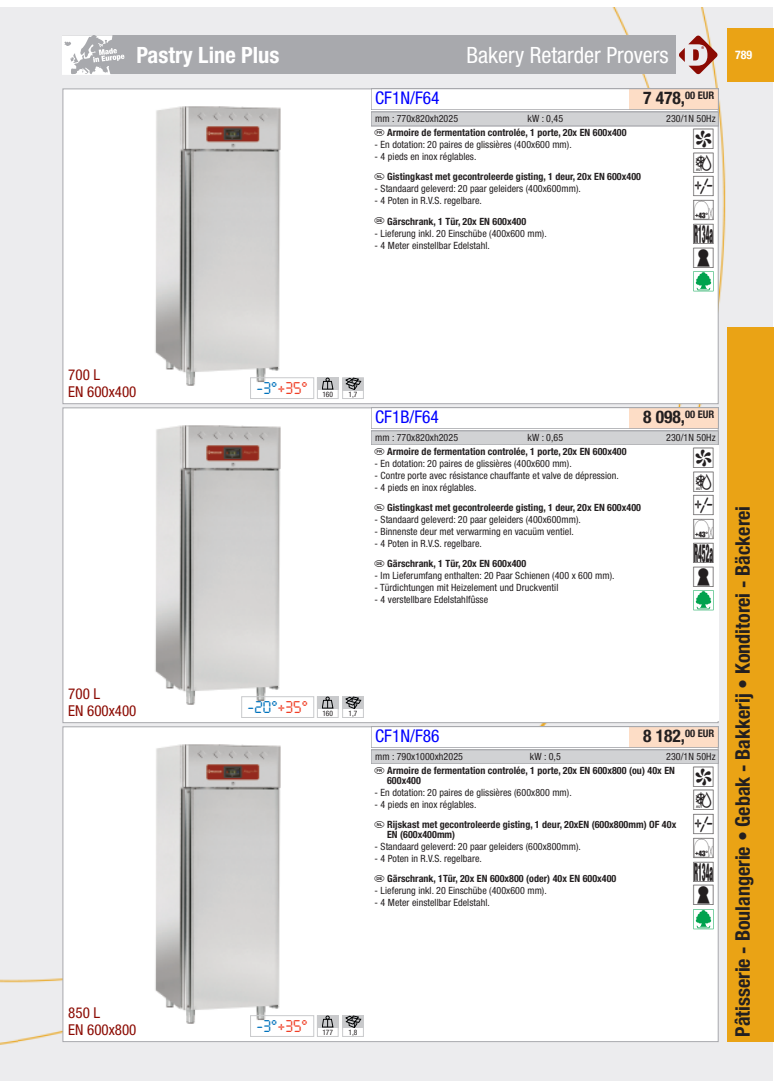
<style>
.page{position:relative;width:780px;height:1088px;background:#fff}
.page>*{position:absolute;margin:0;border:0;box-sizing:border-box;transform-origin:0 0}
.t1{font:28.75px/23.8px "Pictosnew";color:#231f20;text-align:justify}
.t2{font:condensed 22.5px "Helvetica Neue";color:#fff}
.t3{font:700 condensed 22.5px "Helvetica Neue";color:#fff}
.t4{font:700 condensed 20px "Helvetica Neue";color:#231f20}
.t5{font:700 condensed 17.5px "Helvetica Neue";color:#231f20}
.t6{font:condensed 17.5px "Helvetica Neue";color:#00f}
.t7{font:condensed 15px "Helvetica Neue";color:#8b0a02}
.t8{font:15px "Digital ICG";color:#ef3e25}
.t9{font:15px "Digital ICG";color:#0072bc}
.t10{font:700 condensed 11.88px "Helvetica Neue";color:#fff}
.t11{font:condensed 10px "Helvetica Neue";letter-spacing:.005em;color:#231f20}
.t12{font:700 condensed 10px/20px "Helvetica Neue";letter-spacing:.005em;color:#231f20}
.t13{font:condensed 7.5px "Helvetica Neue";letter-spacing:.005em;color:#231f20}
.s1{font-weight:400}
.s2{color:#0072bc}
.s3{color:#ef3e25}
</style>
<div class="page">
<div style="left:18px;top:7px;width:754px;height:1074px;background:#ececee"></div>
<div style="left:0;top:7px;width:18px;height:1074px;background:#ececee"></div>
<div style="left:727px;top:28px;width:46px;height:53px;background:#eaa315"></div>
<div style="left:727px;top:327px;width:46px;height:715px;background:#eaa315"></div>
<div style="left:62px;top:35px;width:113px;height:39px;background:#a8a9ad"></div>
<svg style="left:62px;top:35px;width:62px;height:39px"></svg>
<svg style="left:679px;top:36px;width:38px;height:38px"></svg>
<div style="left:133px;top:35px;width:542px;height:39px;background:#a8a9ad"></div>
<div style="left:63px;top:89px;width:654px;height:314px;background:#fff"></div>
<div style="left:371px;top:112px;width:346px;height:13px;background:#d1d2d4"></div>
<div style="left:371px;top:112px;width:347px;height:14px;border:1px solid #a8a9ad"></div>
<img style="left:155px;top:106px;width:126px;height:280px">
<svg style="left:693px;top:271px;width:20px;height:20px"></svg>
<div style="left:342px;top:377px;width:22px;height:22px;border:1px solid #c9cacc"></div>
<div style="left:317px;top:377px;width:21px;height:22px;border:1px solid #c9cacc"></div>
<div style="left:317px;top:378px;width:21px;height:12px;background:#c9cacc"></div>
<svg style="left:322px;top:378px;width:11px;height:11px"></svg>
<div style="left:342px;top:378px;width:21px;height:12px;background:#c9cacc"></div>
<svg style="left:345px;top:378px;width:16px;height:12px"></svg>
<div style="left:629px;top:89px;width:88px;height:20px;background:#fdddc6"></div>
<div style="left:371px;top:89px;width:347px;height:21px;border:1px solid #a8a9ad"></div>
<div style="left:250px;top:377px;width:64px;height:22px;border:1px solid #c9cacc"></div>
<div style="left:63px;top:408px;width:654px;height:314px;background:#fff"></div>
<div style="left:371px;top:431px;width:346px;height:13px;background:#d1d2d4"></div>
<div style="left:371px;top:431px;width:347px;height:14px;border:1px solid #a8a9ad"></div>
<img style="left:155px;top:425px;width:126px;height:280px">
<div style="left:690px;top:445px;width:28px;height:276px;background:#fff"></div>
<svg style="left:693px;top:590px;width:20px;height:20px"></svg>
<div style="left:342px;top:696px;width:22px;height:22px;border:1px solid #c9cacc"></div>
<div style="left:317px;top:696px;width:21px;height:22px;border:1px solid #c9cacc"></div>
<div style="left:317px;top:697px;width:21px;height:12px;background:#c9cacc"></div>
<svg style="left:322px;top:697px;width:11px;height:11px"></svg>
<div style="left:342px;top:697px;width:21px;height:12px;background:#c9cacc"></div>
<svg style="left:345px;top:697px;width:16px;height:12px"></svg>
<div style="left:629px;top:408px;width:88px;height:20px;background:#fdddc6"></div>
<div style="left:371px;top:407px;width:347px;height:22px;border:1px solid #a8a9ad"></div>
<div style="left:241px;top:696px;width:73px;height:22px;border:1px solid #c9cacc"></div>
<div style="left:63px;top:727px;width:654px;height:314px;background:#fff"></div>
<div style="left:371px;top:750px;width:346px;height:13px;background:#d1d2d4"></div>
<div style="left:371px;top:750px;width:347px;height:14px;border:1px solid #a8a9ad"></div>
<img style="left:155px;top:744px;width:126px;height:280px">
<svg style="left:693px;top:909px;width:20px;height:20px"></svg>
<div style="left:342px;top:1015px;width:22px;height:22px;border:1px solid #c9cacc"></div>
<div style="left:317px;top:1015px;width:21px;height:22px;border:1px solid #c9cacc"></div>
<div style="left:317px;top:1015px;width:21px;height:13px;background:#c9cacc"></div>
<svg style="left:322px;top:1016px;width:11px;height:11px"></svg>
<div style="left:342px;top:1015px;width:21px;height:13px;background:#c9cacc"></div>
<svg style="left:345px;top:1016px;width:16px;height:12px"></svg>
<div style="left:629px;top:727px;width:88px;height:20px;background:#fdddc6"></div>
<div style="left:371px;top:726px;width:347px;height:22px;border:1px solid #a8a9ad"></div>
<div style="left:250px;top:1015px;width:64px;height:22px;border:1px solid #c9cacc"></div>
<h2 class="t3" style="left:136px;top:47px;width:145px">Pastry Line Plus</h2>
<h2 class="t2" style="left:466px;top:47px;width:204px">Bakery Retarder Provers</h2>
<h3 class="t6" style="left:375px;top:91px;width:66px">CF1N/F64</h3>
<h3 class="t5" style="left:643px;top:91px;width:73px">7 478,<sup>00</sup> <sup>EUR</sup></h3>
<p class="t11" style="left:375px;top:114px;width:84px">mm : 770x820xh2025</p>
<p class="t11" style="left:527px;top:114px;width:37px">kW : 0,45</p>
<p class="t11" style="left:666px;top:114px;width:51px">230/1N 50Hz</p>
<h1 class="t1" style="left:693px;top:127px;width:23px">5<br>7 t l F S</h1>
<p class="t12" style="left:374px;top:124px;width:253px"><sup>F</sup> Armoire de fermentation controlée, 1 porte, 20x EN 600x400</p>
<p class="t11" style="left:374px;top:141px;width:199px">- En dotation: 20 paires de glissières (400x600 mm).</p>
<p class="t12" style="left:374px;top:148px;width:268px"><span class="s1">- 4 pieds en inox réglables.<br></span><sup>N</sup> Gistingkast met gecontroleerde gisting, 1 deur, 20x EN 600x400</p>
<p class="t11" style="left:374px;top:185px;width:208px">- Standaard geleverd: 20 paar geleiders (400x600mm).</p>
<p class="t12" style="left:374px;top:192px;width:153px"><span class="s1">- 4 Poten in R.V.S. regelbare.<br></span><sup>D</sup> Gärschrank, 1 Tür, 20x EN 600x400</p>
<p class="t11" style="left:374px;top:229px;width:174px">- Lieferung inkl. 20 Einschübe (400x600 mm).</p>
<p class="t11" style="left:374px;top:241px;width:117px">- 4 Meter einstellbar Edelstahl.</p>
<p class="t10" style="left:735px;top:50px;width:19px">789</p>
<h3 class="t7" style="left:68px;top:369px;width:33px">700 L</h3>
<h3 class="t7" style="left:68px;top:386px;width:70px">EN 600x400</h3>
<h3 class="t7" style="left:68px;top:688px;width:33px">700 L</h3>
<h3 class="t7" style="left:68px;top:705px;width:70px">EN 600x400</h3>
<h3 class="t7" style="left:68px;top:1007px;width:33px">850 L</h3>
<h3 class="t7" style="left:68px;top:1024px;width:70px">EN 600x800</h3>
<h3 class="t8" style="left:256px;top:380px;width:53px"><span class="s2">-3°</span>+35°</h3>
<p class="t13" style="left:322px;top:391px;width:12px">160</p>
<p class="t13" style="left:348px;top:391px;width:11px">1,7</p>
<h3 class="t6" style="left:375px;top:410px;width:65px">CF1B/F64</h3>
<h3 class="t5" style="left:643px;top:410px;width:73px">8 098,<sup>00</sup> <sup>EUR</sup></h3>
<p class="t11" style="left:375px;top:433px;width:84px">mm : 770x820xh2025</p>
<p class="t11" style="left:527px;top:433px;width:37px">kW : 0,65</p>
<p class="t11" style="left:666px;top:433px;width:51px">230/1N 50Hz</p>
<h1 class="t1" style="left:693px;top:446px;width:23px">5<br>7 t l j S</h1>
<p class="t12" style="left:374px;top:443px;width:253px"><sup>F</sup> Armoire de fermentation controlée, 1 porte, 20x EN 600x400</p>
<p class="t11" style="left:374px;top:460px;width:199px">- En dotation: 20 paires de glissières (400x600 mm).</p>
<p class="t11" style="left:374px;top:472px;width:245px">- Contre porte avec résistance chauffante et valve de dépression.</p>
<p class="t12" style="left:374px;top:479px;width:268px"><span class="s1">- 4 pieds en inox réglables.<br></span><sup>N</sup> Gistingkast met gecontroleerde gisting, 1 deur, 20x EN 600x400</p>
<p class="t11" style="left:374px;top:516px;width:208px">- Standaard geleverd: 20 paar geleiders (400x600mm).</p>
<p class="t11" style="left:374px;top:528px;width:201px">- Binnenste deur met verwarming en vacuüm ventiel.</p>
<p class="t12" style="left:374px;top:535px;width:153px"><span class="s1">- 4 Poten in R.V.S. regelbare.<br></span><sup>D</sup> Gärschrank, 1 Tür, 20x EN 600x400</p>
<p class="t11" style="left:374px;top:572px;width:241px">- Im Lieferumfang enthalten: 20 Paar Schienen (400 x 600 mm).</p>
<p class="t11" style="left:374px;top:584px;width:185px">- Türdichtungen mit Heizelement und Druckventil</p>
<p class="t11" style="left:374px;top:596px;width:115px">- 4 verstellbare Edelstahlfûsse</p>
<h3 class="t9" style="left:247px;top:699px;width:62px">-20°<span class="s3">+35°</span></h3>
<p class="t13" style="left:322px;top:710px;width:12px">160</p>
<p class="t13" style="left:348px;top:710px;width:11px">1,7</p>
<h3 class="t6" style="left:375px;top:729px;width:66px">CF1N/F86</h3>
<h3 class="t5" style="left:643px;top:729px;width:73px">8 182,<sup>00</sup> <sup>EUR</sup></h3>
<p class="t11" style="left:375px;top:752px;width:89px">mm : 790x1000xh2025</p>
<p class="t11" style="left:530px;top:752px;width:32px">kW : 0,5</p>
<p class="t11" style="left:666px;top:752px;width:51px">230/1N 50Hz</p>
<p class="t12" style="left:387px;top:767px;width:289px;line-height:10px;text-indent:-12px"><sup>F</sup> Armoire de fermentation controlée, 1 porte, 20x EN 600x800 (ou) 40x EN<br>600x400</p>
<p class="t11" style="left:374px;top:789px;width:199px">- En dotation: 20 paires de glissières (600x800 mm).</p>
<p class="t12" style="left:374px;top:796px;width:303px"><span class="s1">- 4 pieds en inox réglables.<br></span><sup>N</sup> Rijskast met gecontroleerde gisting, 1 deur, 20xEN (600x800mm) OF 40x</p>
<p class="t12" style="left:387px;top:826px;width:70px">EN (600x400mm)</p>
<p class="t11" style="left:374px;top:843px;width:208px">- Standaard geleverd: 20 paar geleiders (600x800mm).</p>
<p class="t12" style="left:374px;top:850px;width:243px"><span class="s1">- 4 Poten in R.V.S. regelbare.<br></span><sup>D</sup> Gärschrank, 1Tür, 20x EN 600x800 (oder) 40x EN 600x400</p>
<p class="t11" style="left:374px;top:887px;width:174px">- Lieferung inkl. 20 Einschübe (400x600 mm).</p>
<p class="t11" style="left:374px;top:899px;width:117px">- 4 Meter einstellbar Edelstahl.</p>
<h1 class="t1" style="left:693px;top:765px;width:23px">5<br>7 t l F S</h1>
<h3 class="t8" style="left:256px;top:1018px;width:53px"><span class="s2">-3°</span>+35°</h3>
<p class="t13" style="left:322px;top:1029px;width:12px">177</p>
<p class="t13" style="left:348px;top:1029px;width:11px">1,8</p>
<h3 class="t4" style="left:730px;top:1037px;width:532px;rotate:-90deg">Pâtisserie - Boulangerie • Gebak - Bakkerij • Konditorei - Bäckerei</h3>
</div>
